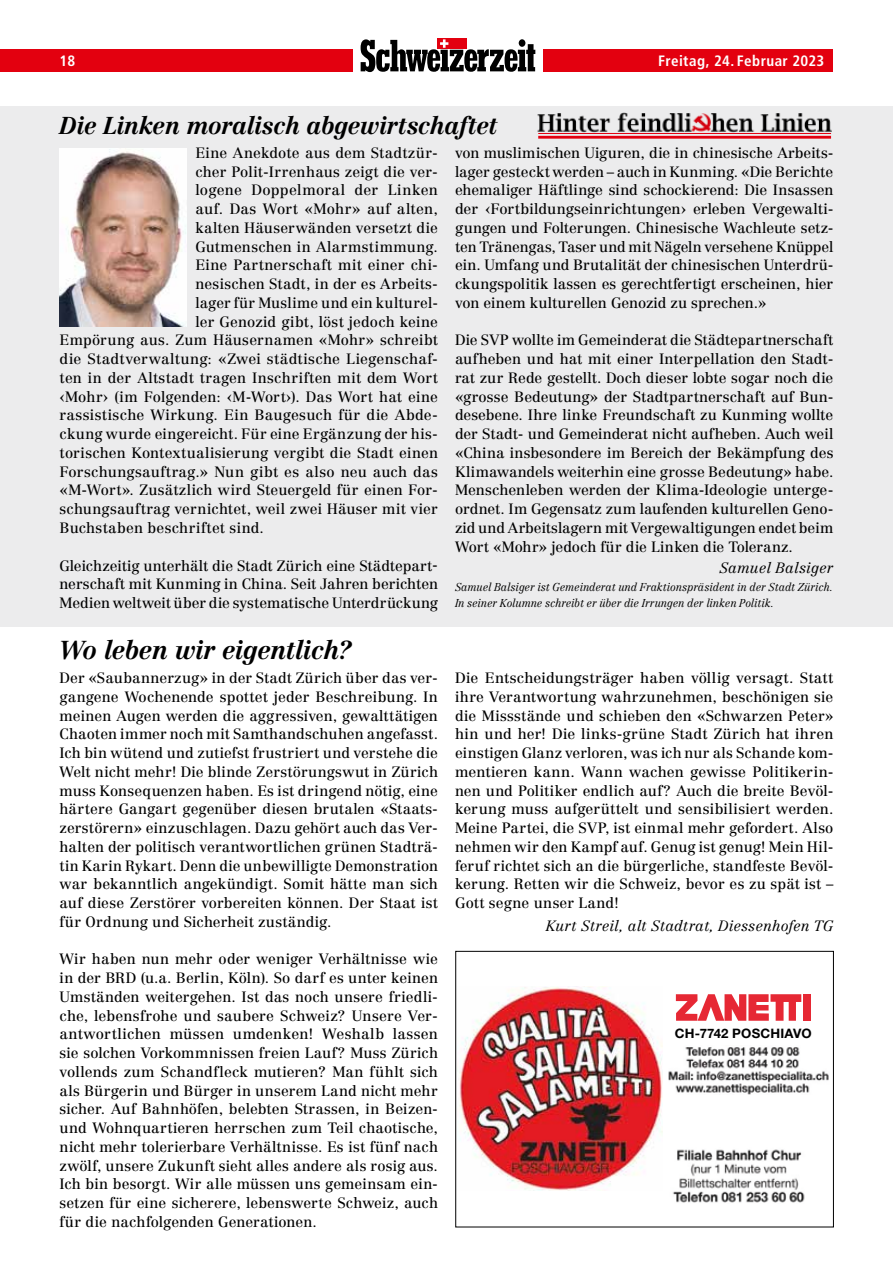
<style>
.page{position:relative;width:893px;height:1263px;background:#fff}
.page>*{position:absolute;margin:0;border:0;box-sizing:border-box;transform-origin:0 0}
.t1{font:italic 700 25.5px "Centennial LT Pro";letter-spacing:-.02em;color:#000}
.t2{font:italic 700 24px "Centennial LT Pro";letter-spacing:-.015em;color:#000}
.t3{font:700 condensed 15px "Frutiger LT Std";letter-spacing:.025em;color:#fff}
.t4{font:14.7px/18.8px "Centennial LT Pro";letter-spacing:.01em;color:#000;text-align:justify}
.t5{font:italic 300 14.7px "Centennial LT Pro";letter-spacing:.005em;color:#000}
.t6{font:700 13.05px "Helvetica Neue CE";letter-spacing:.015em;color:#000}
.t7{font:italic 300 11.25px/16.5px "Centennial LT Pro";letter-spacing:-.005em;color:#000;scale:.94 1}
</style>
<div class="page">
<div style="left:0;top:50px;width:352px;height:22px;background:#e3000f"></div>
<div style="left:544px;top:50px;width:289px;height:22px;background:#e3000f"></div>
<div style="left:437px;top:38px;width:30px;height:11px;background:#e3000f"></div>
<svg style="left:361px;top:39px;width:174px;height:33px"></svg>
<div style="left:0;top:106px;width:893px;height:521px;background:#ececed"></div>
<img style="left:60px;top:148px;width:127px;height:179px">
<img style="left:537px;top:112px;width:295px;height:21px">
<hr style="left:538px;top:133px;width:293px;height:1px;background:#e3000f">
<hr style="left:538px;top:136px;width:293px;height:3px;background:#e3000f">
<img style="left:673px;top:1149px;width:132px;height:54px">
<img style="left:457px;top:987px;width:206px;height:204px">
<img style="left:668px;top:1047px;width:161px;height:47px">
<svg style="left:676px;top:994px;width:125px;height:27px"></svg>
<div style="left:803px;top:994px;width:7px;height:27px;background:#e62834"></div>
<div style="left:455px;top:951px;width:379px;height:276px;border:1px solid #000"></div>
<p class="t3" style="left:60px;top:52px;width:17px">18</p>
<p class="t3" style="left:658px;top:52px;width:167px">Freitag, 24. Februar 2023</p>
<h2 class="t2" style="left:60px;top:111px;width:440px">Die Linken moralisch abgewirtschaftet</h2>
<p class="t4" style="left:195px;top:143px;width:244px">Eine Anekdote aus dem Stadtzür-</p>
<p class="t4" style="left:195px;top:162px;width:244px">cher Polit-Irrenhaus zeigt die ver-</p>
<p class="t4" style="left:195px;top:181px;width:244px">logene Doppelmoral der Linken</p>
<p class="t4" style="left:195px;top:200px;width:244px">auf. Das Wort «Mohr» auf alten,</p>
<p class="t4" style="left:195px;top:218px;width:244px">kalten Häuserwänden versetzt die</p>
<p class="t4" style="left:195px;top:237px;width:244px">Gutmenschen in Alarmstimmung.</p>
<p class="t4" style="left:195px;top:256px;width:244px">Eine Partnerschaft mit einer chi-</p>
<p class="t4" style="left:195px;top:275px;width:244px">nesischen Stadt, in der es Arbeits-</p>
<p class="t4" style="left:195px;top:293px;width:244px">lager für Muslime und ein kulturel-</p>
<p class="t4" style="left:195px;top:312px;width:244px">ler Genozid gibt, löst jedoch keine</p>
<p class="t4" style="left:60px;top:331px;width:380px">Empörung aus. Zum Häusernamen «Mohr» schreibt</p>
<p class="t4" style="left:60px;top:350px;width:380px">die Stadtverwaltung: «Zwei städtische Liegenschaf-</p>
<p class="t4" style="left:60px;top:368px;width:380px">ten in der Altstadt tragen Inschriften mit dem Wort</p>
<p class="t4" style="left:60px;top:387px;width:380px">‹Mohr› (im Folgenden: ‹M-Wort›). Das Wort hat eine</p>
<p class="t4" style="left:60px;top:406px;width:380px">rassistische Wirkung. Ein Baugesuch für die Abde-</p>
<p class="t4" style="left:60px;top:425px;width:380px">ckung wurde eingereicht. Für eine Ergänzung der his-</p>
<p class="t4" style="left:60px;top:443px;width:380px">torischen Kontextualisierung vergibt die Stadt einen</p>
<p class="t4" style="left:60px;top:462px;width:380px">Forschungsauftrag.» Nun gibt es also neu auch das</p>
<p class="t4" style="left:60px;top:481px;width:380px">«M-Wort». Zusätzlich wird Steuergeld für einen For-</p>
<p class="t4" style="left:60px;top:500px;width:380px">schungsauftrag vernichtet, weil zwei Häuser mit vier</p>
<p class="t4" style="left:60px;top:518px;width:206px">Buchstaben beschriftet sind.</p>
<p class="t4" style="left:60px;top:556px;width:380px">Gleichzeitig unterhält die Stadt Zürich eine Städtepart&shy;nerschaft mit Kunming in China. Seit Jahren berichten Medien weltweit über die systematische Unterdrückung</p>
<p class="t4" style="left:455px;top:143px;width:380px">von muslimischen Uiguren, die in chinesische Arbeits&shy;lager gesteckt werden – auch in Kunming. «Die Berichte ehemaliger Häftlinge sind schockierend: Die Insassen der ‹Fortbildungseinrichtungen› erleben Vergewalti&shy;gungen und Folterungen. Chinesische Wachleute setz&shy;ten Tränengas, Taser und mit Nägeln versehene Knüppel ein. Umfang und Brutalität der chinesischen Unterdrü&shy;ckungspolitik lassen es gerechtfertigt erscheinen, hier von einem kulturellen Genozid zu sprechen.»</p>
<p class="t4" style="left:455px;top:331px;width:380px">Die SVP wollte im Gemeinderat die Städtepartnerschaft aufheben und hat mit einer Interpellation den Stadt&shy;rat zur Rede gestellt. Doch dieser lobte sogar noch die «grosse Bedeutung» der Stadtpartnerschaft auf Bun&shy;desebene. Ihre linke Freundschaft zu Kunming wollte der Stadt- und Gemeinderat nicht aufheben. Auch weil «China insbesondere im Bereich der Bekämpfung des Klimawandels weiterhin eine grosse Bedeutung» habe.<br>Menschenleben werden der Klima-Ideologie unterge&shy;ordnet. Im Gegensatz zum laufenden kulturellen Geno&shy;zid und Arbeitslagern mit Vergewaltigungen endet beim Wort «Mohr» jedoch für die Linken die Toleranz.</p>
<p class="t5" style="left:719px;top:558px;width:116px">Samuel Balsiger</p>
<p class="t7" style="left:455px;top:578px;width:404px">Samuel Balsiger ist Gemeinderat und Fraktionspräsident in der Stadt Zürich.<br>In seiner Kolumne schreibt er über die Irrungen der linken Politik.</p>
<h1 class="t1" style="left:60px;top:634px;width:294px">Wo leben wir eigentlich?</h1>
<p class="t4" style="left:60px;top:668px;width:380px">Der «Saubannerzug» in der Stadt Zürich über das ver&shy;gangene Wochenende spottet jeder Beschreibung. In meinen Augen werden die aggressiven, gewalttätigen Chaoten immer noch mit Samthandschuhen angefasst.<br>Ich bin wütend und zutiefst frustriert und verstehe die Welt nicht mehr! Die blinde Zerstörungswut in Zürich muss Konsequenzen haben. Es ist dringend nötig, eine härtere Gangart gegenüber diesen brutalen «Staats&shy;zerstörern» einzuschlagen. Dazu gehört auch das Ver&shy;halten der politisch verantwortlichen grünen Stadträ&shy;tin Karin Rykart. Denn die unbewilligte Demonstration war bekanntlich angekündigt. Somit hätte man sich auf diese Zerstörer vorbereiten können. Der Staat ist für Ordnung und Sicherheit zuständig.</p>
<p class="t4" style="left:60px;top:950px;width:380px">Wir haben nun mehr oder weniger Verhältnisse wie in der BRD (u.a. Berlin, Köln). So darf es unter keinen Umständen weitergehen. Ist das noch unsere friedli&shy;che, lebensfrohe und saubere Schweiz? Unsere Ver&shy;antwortlichen müssen umdenken! Weshalb lassen sie solchen Vorkommnissen freien Lauf? Muss Zürich vollends zum Schandfleck mutieren? Man fühlt sich als Bürgerin und Bürger in unserem Land nicht mehr sicher. Auf Bahnhöfen, belebten Strassen, in Beizen&shy;und Wohnquartieren herrschen zum Teil chaotische, nicht mehr tolerierbare Verhältnisse. Es ist fünf nach zwölf, unsere Zukunft sieht alles andere als rosig aus.<br>Ich bin besorgt. Wir alle müssen uns gemeinsam ein&shy;setzen für eine sicherere, lebenswerte Schweiz, auch für die nachfolgenden Generationen.</p>
<p class="t4" style="left:455px;top:668px;width:380px">Die Entscheidungsträger haben völlig versagt. Statt ihre Verantwortung wahrzunehmen, beschönigen sie die Missstände und schieben den «Schwarzen Peter» hin und her! Die links-grüne Stadt Zürich hat ihren einstigen Glanz verloren, was ich nur als Schande kom&shy;mentieren kann. Wann wachen gewisse Politikerin&shy;nen und Politiker endlich auf? Auch die breite Bevöl&shy;kerung muss aufgerüttelt und sensibilisiert werden.<br>Meine Partei, die SVP, ist einmal mehr gefordert. Also nehmen wir den Kampf auf. Genug ist genug! Mein Hil&shy;feruf richtet sich an die bürgerliche, standfeste Bevöl&shy;kerung. Retten wir die Schweiz, bevor es zu spät ist – Gott segne unser Land!</p>
<p class="t5" style="left:546px;top:917px;width:289px">Kurt Streil, alt Stadtrat, Diessenhofen TG</p>
<p class="t6" style="left:675px;top:1025px;width:138px">CH-7742 POSCHIAVO</p>
</div>
